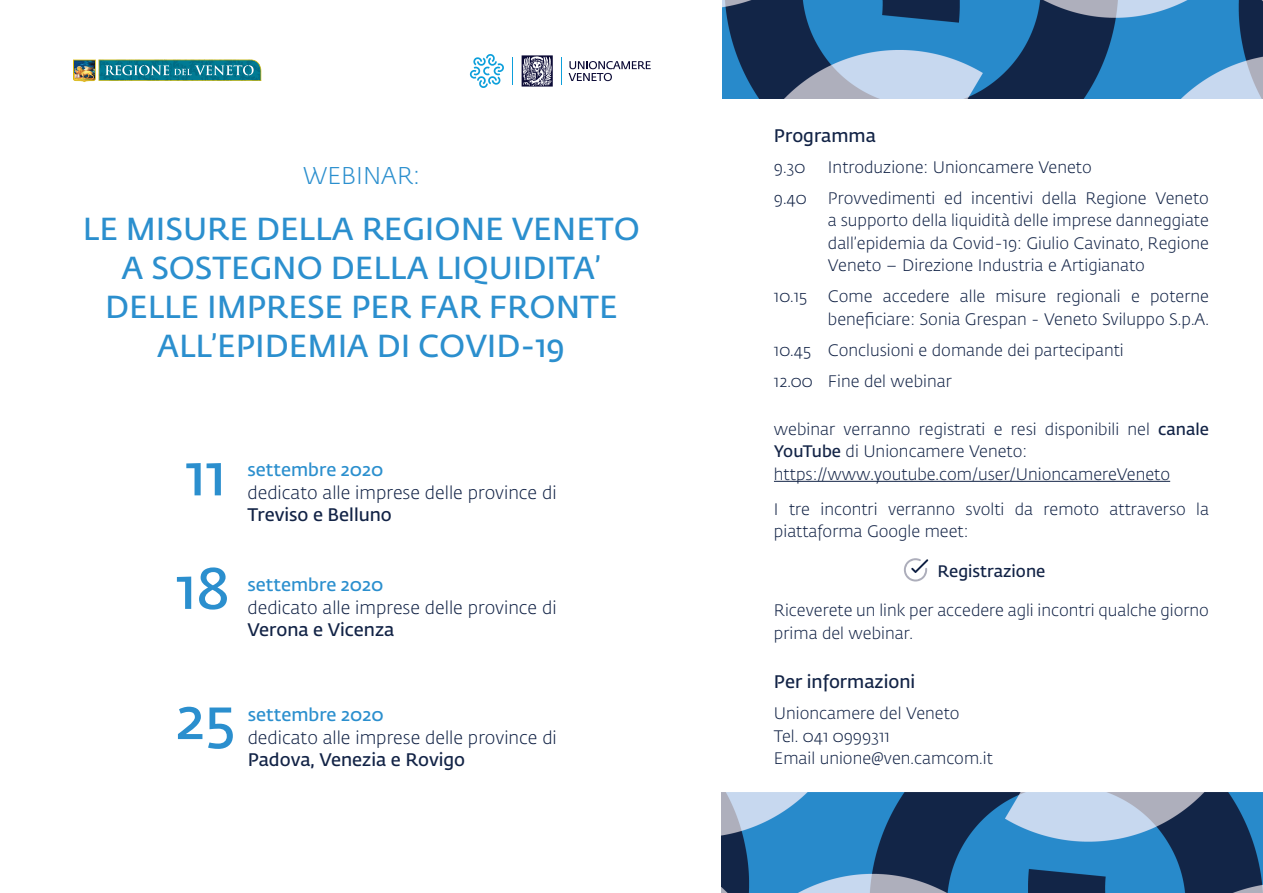
<style>
.page{position:relative;width:1263px;height:893px;background:#fff}
.page>*{position:absolute;margin:0;border:0;box-sizing:border-box;transform-origin:0 0}
.t1{font:600 57.75px "Fedra Sans Std";color:#2b8fce}
.t2{font:600 31.5px/39px "Fedra Sans Std";color:#2b8fce;text-align:center}
.t3{font:300 24px "Fedra Sans Std";color:#2b8fce}
.t4{font:300 18px "Fedra Sans Std";color:#122346}
.t5{font:600 18px "Fedra Sans Std";color:#122346}
.t6{font:600 18px "Fedra Sans Std";color:#2b8fce}
.t7{font:300 16.5px/22.5px "Fedra Sans Std";color:#122346}
.t8{font:600 16.5px "Fedra Sans Std";color:#122346}
.s1{font-weight:600}
</style>
<div class="page">
<hr style="left:774px;top:481px;width:396px;height:1px;background:#122346">
<svg style="left:904px;top:558px;width:24px;height:23px"></svg>
<svg style="left:73px;top:60px;width:188px;height:22px;background:#428f93"></svg>
<svg style="left:470px;top:54px;width:34px;height:34px"></svg>
<svg style="left:512px;top:57px;width:1px;height:28px"></svg>
<svg style="left:561px;top:57px;width:1px;height:28px"></svg>
<svg style="left:569px;top:61px;width:82px;height:20px"></svg>
<svg style="left:522px;top:55px;width:31px;height:32px"></svg>
<img style="left:723px;top:0;width:540px;height:98px">
<img style="left:722px;top:792px;width:541px;height:101px">
<h3 class="t3" style="left:303px;top:162px;width:119px">WEBINAR:</h3>
<h2 class="t2" style="left:83px;top:210px;width:558px">LE MISURE DELLA REGIONE VENETO<br>A SOSTEGNO DELLA LIQUIDITA’<br>DELLE IMPRESE PER FAR FRONTE<br>ALL’EPIDEMIA DI COVID-19</h2>
<h1 class="t1" style="left:185px;top:440px;width:42px">11</h1>
<h1 class="t1" style="left:176px;top:554px;width:55px">18</h1>
<p class="t6" style="left:247px;top:459px;width:138px">settembre 2020</p>
<p class="t4" style="left:247px;top:482px;width:311px">dedicato alle imprese delle province di</p>
<p class="t5" style="left:247px;top:504px;width:146px">Treviso e Belluno</p>
<p class="t6" style="left:247px;top:574px;width:138px">settembre 2020</p>
<p class="t4" style="left:247px;top:597px;width:311px">dedicato alle imprese delle province di</p>
<p class="t5" style="left:247px;top:619px;width:148px">Verona e Vicenza</p>
<h1 class="t1" style="left:176px;top:684px;width:61px">25</h1>
<p class="t6" style="left:248px;top:704px;width:138px">settembre 2020</p>
<p class="t4" style="left:248px;top:726px;width:311px">dedicato alle imprese delle province di</p>
<p class="t5" style="left:248px;top:749px;width:219px">Padova, Venezia e Rovigo</p>
<p class="t5" style="left:774px;top:124px;width:103px">Programma</p>
<p class="t7" style="left:774px;top:156px;width:33px">9.30</p>
<p class="t7" style="left:828px;top:156px;width:265px">Introduzione: Unioncamere Veneto</p>
<p class="t7" style="left:774px;top:187px;width:34px">9.40</p>
<p class="t7" style="left:828px;top:187px;width:383px;text-align:justify">Provvedimenti ed incentivi della Regione Veneto a supporto della liquidità delle imprese danneggiate dall’epidemia da Covid-19: Giulio Cavinato, Regione Veneto – Direzione Industria e Artigianato</p>
<p class="t7" style="left:774px;top:285px;width:35px">10.15</p>
<p class="t7" style="left:828px;top:285px;width:382px">Come accedere alle misure regionali e poterne beneficiare: Sonia Grespan - Veneto Sviluppo S.p.A.</p>
<p class="t7" style="left:774px;top:335px;width:351px;line-height:31px">10.45 Conclusioni e domande dei partecipanti<br>12.00 Fine del webinar</p>
<p class="t7" style="left:774px;top:418px;width:436px">webinar verranno registrati e resi disponibili nel <span class="s1">canale<br>YouTube</span> di Unioncamere Veneto: https://www.youtube.com/user/UnioncamereVeneto</p>
<p class="t7" style="left:774px;top:498px;width:437px">I tre incontri verranno svolti da remoto attraverso la piattaforma Google meet:</p>
<p class="t8" style="left:937px;top:561px;width:109px">Registrazione</p>
<p class="t7" style="left:774px;top:600px;width:437px">Riceverete un link per accedere agli incontri qualche giorno prima del webinar.</p>
<p class="t5" style="left:774px;top:671px;width:143px">Per informazioni</p>
<p class="t7" style="left:774px;top:702px;width:220px">Unioncamere del Veneto<br>Tel. 041 0999311<br>Email unione@ven.camcom.it</p>
</div>
